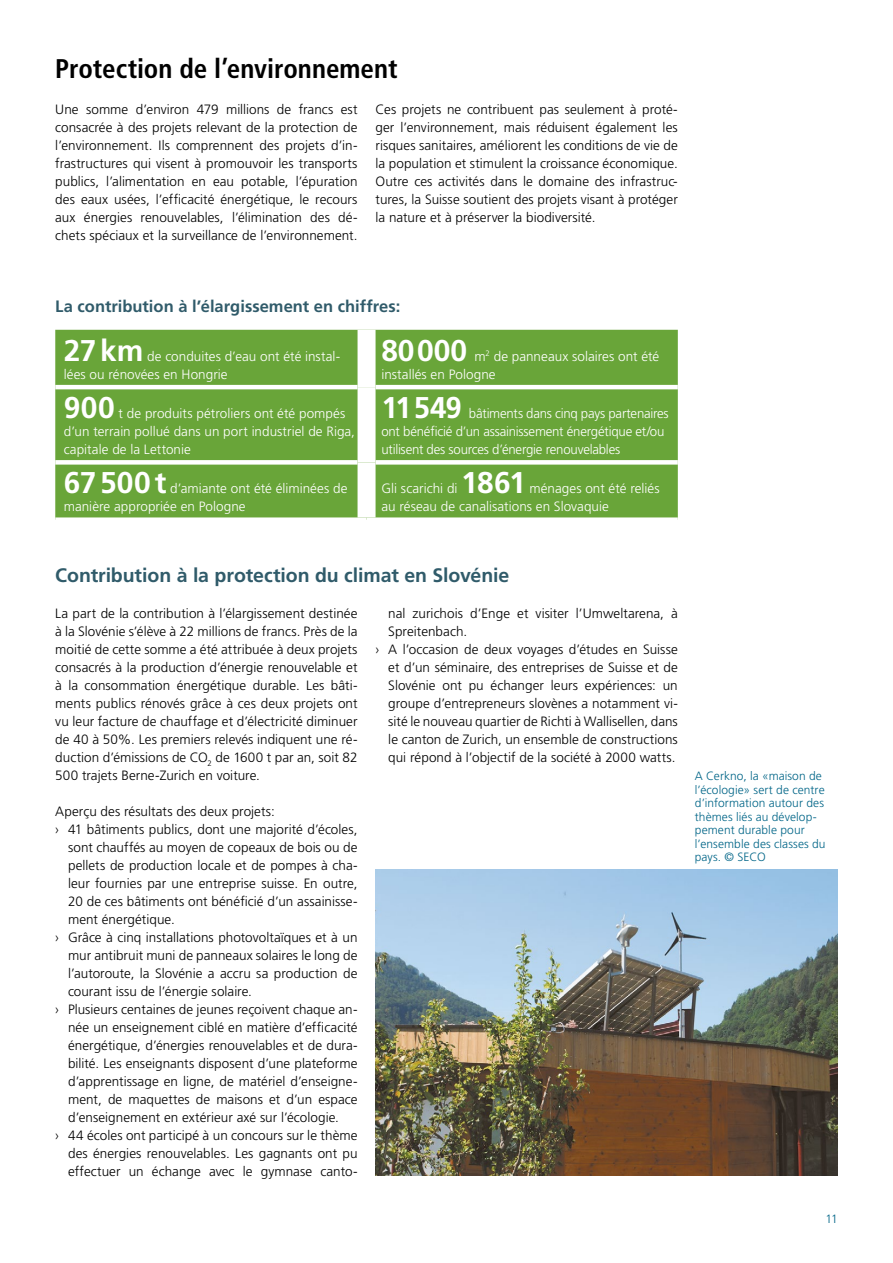
<style>
.page{position:relative;width:893px;height:1263px;background:#fff}
.page>*{position:absolute;margin:0;border:0;box-sizing:border-box;transform-origin:0 0}
.t1{font:700 30px "Frutiger LT Pro";color:#fff}
.t2{font:700 condensed 27px "Frutiger LT Pro";color:#000}
.t3{font:700 19.5px "Frutiger LT Pro";letter-spacing:-.005em;color:#305b6a}
.t4{font:700 16.5px "Frutiger LT Pro";color:#305b6a}
.t5{font:300 13.5px/18px "Frutiger LT Pro";letter-spacing:.005em;color:#000;text-align:justify}
.t6{font:300 13.5px/17.9px "Frutiger LT Pro";color:#fff}
.t7{font:300 12px/13.5px "Frutiger LT Pro";letter-spacing:.01em;color:#006587}
</style>
<div class="page">
<div style="left:55px;top:330px;width:623px;height:187px;background:#69a539"></div>
<hr style="left:55px;top:385px;width:303px;height:4px;background:#fff">
<hr style="left:376px;top:385px;width:302px;height:4px;background:#fff">
<div style="left:55px;top:460px;width:303px;height:5px;background:#fff"></div>
<div style="left:376px;top:460px;width:302px;height:5px;background:#fff"></div>
<div style="left:358px;top:330px;width:18px;height:57px;background:#fff"></div>
<div style="left:358px;top:387px;width:18px;height:75px;background:#fff"></div>
<div style="left:358px;top:462px;width:18px;height:55px;background:#fff"></div>
<img style="left:375px;top:870px;width:463px;height:306px">
<h2 class="t2" style="left:55px;top:52px;width:344px">Protection de l’environnement</h2>
<p class="t5" style="left:55px;top:100px;width:304px">Une somme d’environ 479 millions de francs est consacrée à des projets relevant de la protection de l’environnement. Ils comprennent des projets d’in&shy;frastructures qui visent à promouvoir les transports publics, l’alimentation en eau potable, l’épuration des eaux usées, l’efficacité énergétique, le recours aux énergies renouvelables, l’élimination des dé&shy;chets spéciaux et la surveillance de l’environnement.</p>
<p class="t5" style="left:376px;top:100px;width:304px">Ces projets ne contribuent pas seulement à proté&shy;ger l’environnement, mais réduisent également les risques sanitaires, améliorent les conditions de vie de la population et stimulent la croissance économique.<br>Outre ces activités dans le domaine des infrastruc&shy;tures, la Suisse soutient des projets visant à protéger la nature et à préserver la biodiversité.</p>
<p class="t4" style="left:55px;top:296px;width:347px">La contribution à l’élargissement en chiffres:</p>
<h1 class="t1" style="left:64px;top:333px;width:81px">27km</h1>
<h1 class="t1" style="left:381px;top:333px;width:87px">80000</h1>
<p class="t6" style="left:64px;top:347px;width:278px;text-indent:83px">de conduites d’eau ont été instal&shy;lées ou rénovées en Hongrie</p>
<p class="t6" style="left:381px;top:347px;width:279px;text-indent:93px">m<sup>2</sup> de panneaux solaires ont été installés en Pologne</p>
<h1 class="t1" style="left:64px;top:390px;width:53px">900</h1>
<p class="t6" style="left:64px;top:405px;width:293px;text-indent:55px">t de produits pétroliers ont été pompés d’un terrain pollué dans un port industriel de Riga, capitale de la Lettonie</p>
<h1 class="t1" style="left:381px;top:390px;width:82px">11549</h1>
<p class="t6" style="left:381px;top:405px;width:289px;text-indent:88px">bâtiments dans cinq pays partenaires ont bénéficié d’un assainissement énergétique et/ou utilisent des sources d’énergie renouvelables</p>
<p class="t6" style="left:64px;top:480px;width:285px;text-indent:106px">d’amiante ont été éliminées de manière appropriée en Pologne</p>
<p class="t6" style="left:381px;top:480px;width:78px">Gli scarichi di</p>
<h1 class="t1" style="left:461px;top:465px;width:66px">1861</h1>
<h1 class="t1" style="left:64px;top:465px;width:104px">67500t</h1>
<p class="t6" style="left:381px;top:480px;width:280px;text-indent:148px">ménages ont été reliés au réseau de canalisations en Slovaquie</p>
<h3 class="t3" style="left:55px;top:563px;width:456px">Contribution à la protection du climat en Slovénie</h3>
<p class="t5" style="left:55px;top:604px;width:304px">La part de la contribution à l’élargissement destinée à la Slovénie s’élève à 22 millions de francs. Près de la moitié de cette somme a été attribuée à deux projets consacrés à la production d’énergie renouvelable et à la consommation énergétique durable. Les bâti&shy;ments publics rénovés grâce à ces deux projets ont vu leur facture de chauffage et d’électricité diminuer de 40 à 50%. Les premiers relevés indiquent une ré&shy;duction d’émissions de CO<sub>2</sub> de 1600 t par an, soit 82<br>500 trajets Berne-Zurich en voiture.</p>
<p class="t5" style="left:55px;top:802px;width:221px">Aperçu des résultats des deux projets:</p>
<p class="t5" style="left:55px;top:820px;width:304px">› 41 bâtiments publics, dont une majorité d’écoles,</p>
<p class="t5" style="left:68px;top:838px;width:291px">sont chauffés au moyen de copeaux de bois ou de</p>
<p class="t5" style="left:68px;top:856px;width:291px">pellets de production locale et de pompes à cha-</p>
<p class="t5" style="left:68px;top:874px;width:291px">leur fournies par une entreprise suisse. En outre,</p>
<p class="t5" style="left:68px;top:892px;width:291px">20 de ces bâtiments ont bénéficié d’un assainisse-</p>
<p class="t5" style="left:68px;top:910px;width:108px">ment énergétique.</p>
<p class="t5" style="left:55px;top:928px;width:304px">› Grâce à cinq installations photovoltaïques et à un</p>
<p class="t5" style="left:68px;top:946px;width:291px">mur antibruit muni de panneaux solaires le long de</p>
<p class="t5" style="left:68px;top:964px;width:291px">l’autoroute, la Slovénie a accru sa production de</p>
<p class="t5" style="left:68px;top:982px;width:185px">courant issu de l’énergie solaire.</p>
<p class="t5" style="left:55px;top:1000px;width:304px">› Plusieurs centaines de jeunes reçoivent chaque an-</p>
<p class="t5" style="left:68px;top:1018px;width:291px">née un enseignement ciblé en matière d’efficacité</p>
<p class="t5" style="left:68px;top:1036px;width:291px">énergétique, d’énergies renouvelables et de dura-</p>
<p class="t5" style="left:68px;top:1054px;width:291px">bilité. Les enseignants disposent d’une plateforme</p>
<p class="t5" style="left:68px;top:1072px;width:291px">d’apprentissage en ligne, de matériel d’enseigne-</p>
<p class="t5" style="left:68px;top:1090px;width:291px">ment, de maquettes de maisons et d’un espace</p>
<p class="t5" style="left:68px;top:1108px;width:273px">d’enseignement en extérieur axé sur l’écologie.</p>
<p class="t5" style="left:55px;top:1126px;width:304px">› 44 écoles ont participé à un concours sur le thème</p>
<p class="t5" style="left:68px;top:1144px;width:291px">des énergies renouvelables. Les gagnants ont pu</p>
<p class="t5" style="left:68px;top:1162px;width:291px">effectuer un échange avec le gymnase canto-</p>
<p class="t5" style="left:388px;top:604px;width:291px">nal zurichois d’Enge et visiter l’Umweltarena, à</p>
<p class="t5" style="left:388px;top:622px;width:80px">Spreitenbach.</p>
<p class="t5" style="left:376px;top:640px;width:304px">› A l’occasion de deux voyages d’études en Suisse</p>
<p class="t5" style="left:388px;top:658px;width:291px">et d’un séminaire, des entreprises de Suisse et de</p>
<p class="t5" style="left:388px;top:676px;width:291px">Slovénie ont pu échanger leurs expériences: un</p>
<p class="t5" style="left:388px;top:694px;width:291px">groupe d’entrepreneurs slovènes a notamment vi-</p>
<p class="t5" style="left:388px;top:712px;width:291px">sité le nouveau quartier de Richti à Wallisellen, dans</p>
<p class="t5" style="left:388px;top:730px;width:291px">le canton de Zurich, un ensemble de constructions</p>
<p class="t5" style="left:388px;top:748px;width:289px">qui répond à l’objectif de la société à 2000 watts.</p>
<p class="t7" style="left:695px;top:769px;width:132px">A Cerkno, la «maison de l’écologie» sert de centre d’information autour des thèmes liés au dévelop&shy;pement durable pour l’ensemble des classes du pays. © SECO</p>
<p class="t7" style="left:826px;top:1212px;width:14px">11</p>
</div>
